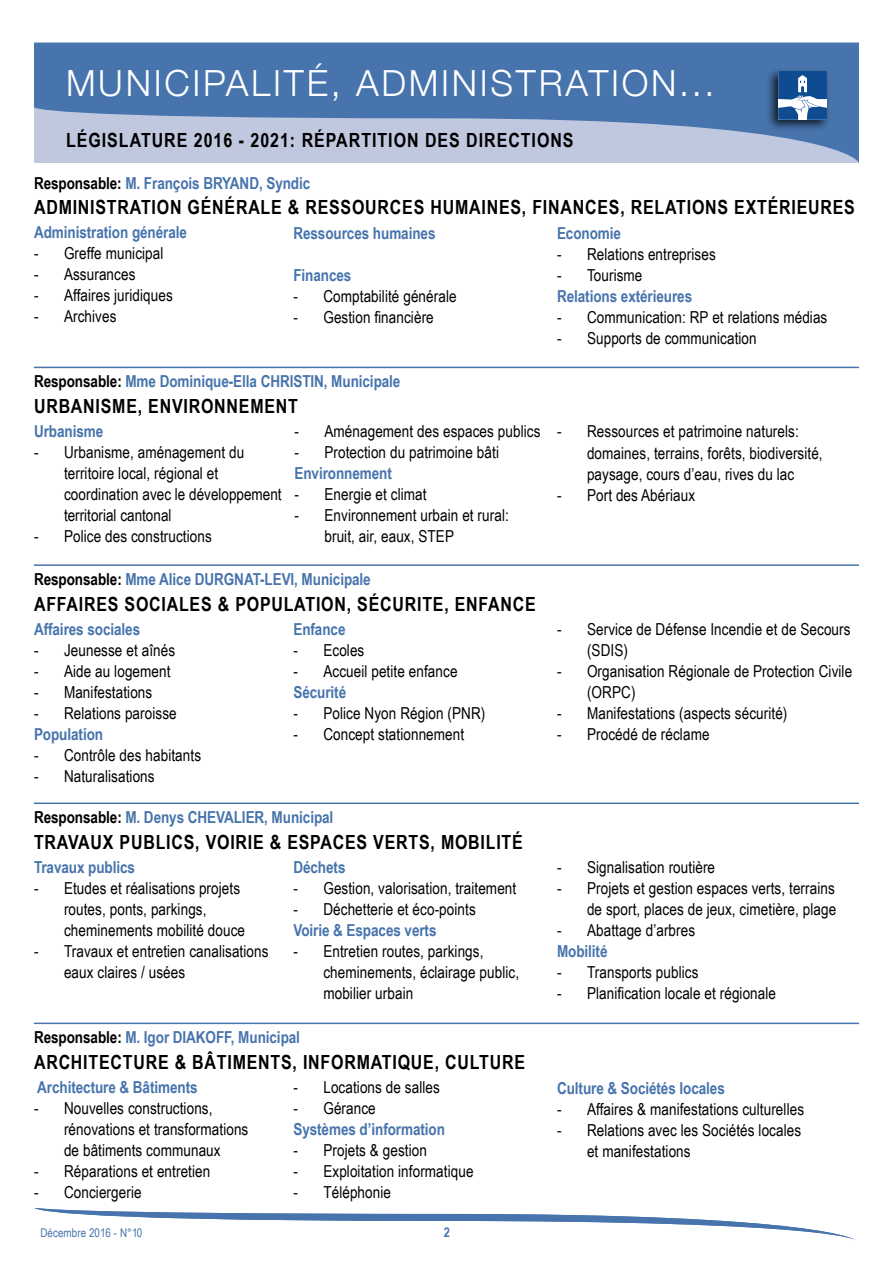
<style>
.page{position:relative;width:893px;height:1263px;background:#fff}
.page>*{position:absolute;margin:0;border:0;box-sizing:border-box;transform-origin:0 0}
.t1{font:300 36px "Helvetica Neue";letter-spacing:.075em;color:#fff}
.t2{font:700 19.5px "Arial Narrow";letter-spacing:.04em;color:#000}
.t3{font:16.5px/21px "Arial Narrow";letter-spacing:.005em;color:#000}
.t4{font:700 16.5px "Arial Narrow";letter-spacing:-.005em;color:#4774ac}
.t5{font:700 13.5px "Arial Narrow";color:#4774ac}
.t6{font:12px "Arial Narrow";letter-spacing:.005em;color:#4774ac}
.s1{color:#000}
</style>
<div class="page">
<svg style="left:34px;top:43px;width:825px;height:120px;background:#7291be"></svg>
<svg style="left:34px;top:1208px;width:822px;height:32px"></svg>
<div style="left:766px;top:67px;width:65px;height:65px;background:#000;opacity:.75"></div>
<svg style="left:778px;top:71px;width:49px;height:49px"></svg>
<hr style="left:34px;top:367px;width:825px;height:1px;background:#4774ac">
<hr style="left:34px;top:564px;width:825px;height:2px;background:#4774ac">
<hr style="left:34px;top:802px;width:825px;height:2px;background:#4774ac">
<hr style="left:34px;top:1022px;width:825px;height:2px;background:#4774ac">
<h1 class="t1" style="left:66px;top:55px;width:650px">MUNICIPALITÉ, ADMINISTRATION...</h1>
<p class="t2" style="left:66px;top:126px;width:48px">LéGISLATURE</p>
<p class="t2" style="left:194px;top:126px;width:154px">2016 - 2021: RéPARTITION</p>
<p class="t2" style="left:425px;top:126px;width:12px">DES</p>
<p class="t2" style="left:466px;top:126px;width:11px">DIRE</p>
<p class="t2" style="left:508px;top:126px;width:24px">CTIONS</p>
<p class="t4" style="left:34px;top:170px;width:278px"><span class="s1">Responsable:</span> M. François BRYAND, Syndic</p>
<p class="t2" style="left:34px;top:192px;width:50px">ADMINISTRATION</p>
<p class="t2" style="left:188px;top:192px;width:61px">GéNéRALE</p>
<p class="t2" style="left:288px;top:192px;width:31px">&amp; RESSOUR</p>
<p class="t2" style="left:390px;top:192px;width:91px">CES HUMAINES</p>
<p class="t2" style="left:522px;top:192px;width:32px">, FINAN</p>
<p class="t2" style="left:585px;top:192px;width:58px">CES, RELATIONS</p>
<p class="t2" style="left:734px;top:192px;width:57px">EXTéRIEURES</p>
<p class="t4" style="left:34px;top:220px;width:155px">Administration générale</p>
<p class="t3" style="left:34px;top:243px;width:131px">- Greffe municipal</p>
<p class="t3" style="left:34px;top:264px;width:103px">- Assurances</p>
<p class="t3" style="left:34px;top:285px;width:140px">- Affaires juridiques</p>
<p class="t3" style="left:34px;top:306px;width:84px">- Archives</p>
<p class="t4" style="left:293px;top:220px;width:144px">Ressources humaines</p>
<p class="t4" style="left:293px;top:262px;width:60px">Finances</p>
<p class="t3" style="left:293px;top:285px;width:165px">- Comptabilité générale</p>
<p class="t3" style="left:293px;top:306px;width:142px">- Gestion financière</p>
<p class="t4" style="left:34px;top:369px;width:368px"><span class="s1">Responsable:</span> Mme Dominique-Ella Christin, Municipale</p>
<p class="t2" style="left:34px;top:391px;width:266px">urbanisme, environnement</p>
<p class="t4" style="left:34px;top:419px;width:71px">Urbanisme</p>
<p class="t3" style="left:64px;top:441px;width:219px;text-indent:-30px">- Urbanisme, aménagement du territoire local, régional et coordination avec le développement territorial cantonal</p>
<p class="t3" style="left:34px;top:525px;width:179px">- Police des constructions</p>
<p class="t3" style="left:294px;top:420px;width:248px">- Aménagement des espaces publics</p>
<p class="t3" style="left:294px;top:441px;width:206px">- Protection du patrimoine bâti</p>
<p class="t4" style="left:294px;top:461px;width:99px">Environnement</p>
<p class="t3" style="left:294px;top:483px;width:134px">- Energie et climat</p>
<p class="t3" style="left:324px;top:504px;width:186px;text-indent:-30px">- Environnement urbain et rural: bruit, air, eaux, STEP</p>
<p class="t4" style="left:34px;top:567px;width:338px"><span class="s1">Responsable:</span> Mme Alice DURGNAT-LEVI, Municipale</p>
<p class="t2" style="left:34px;top:589px;width:44px">AFFAIRES</p>
<p class="t2" style="left:125px;top:589px;width:48px">SOCIALES</p>
<p class="t2" style="left:218px;top:589px;width:65px">&amp; POPULATION</p>
<p class="t2" style="left:347px;top:589px;width:57px">, SéCURITE</p>
<p class="t2" style="left:444px;top:589px;width:91px">, ENFANCE</p>
<p class="t4" style="left:34px;top:617px;width:108px">Affaires sociales</p>
<p class="t3" style="left:34px;top:639px;width:143px">- Jeunesse et aînés</p>
<p class="t3" style="left:34px;top:660px;width:138px">- Aide au logement</p>
<p class="t3" style="left:34px;top:681px;width:120px">- Manifestations</p>
<p class="t3" style="left:34px;top:702px;width:144px">- Relations paroisse</p>
<p class="t4" style="left:34px;top:722px;width:71px">Population</p>
<p class="t3" style="left:34px;top:744px;width:169px">- Contrôle des habitants</p>
<p class="t3" style="left:34px;top:765px;width:122px">- Naturalisations</p>
<p class="t4" style="left:293px;top:617px;width:54px">Enfance</p>
<p class="t3" style="left:293px;top:639px;width:73px">- Ecoles</p>
<p class="t3" style="left:293px;top:660px;width:166px">- Accueil petite enfance</p>
<p class="t4" style="left:293px;top:680px;width:54px">Sécurité</p>
<p class="t3" style="left:293px;top:702px;width:194px">- Police Nyon Région (PNR)</p>
<p class="t3" style="left:293px;top:723px;width:172px">- Concept stationnement</p>
<p class="t4" style="left:34px;top:805px;width:200px"><span class="s1">Responsable:</span> M. Denys CHEVALIER</p>
<p class="t4" style="left:264px;top:805px;width:71px">, Municipal</p>
<p class="t2" style="left:34px;top:827px;width:194px">TRAVAUX PUBLICS, VOIRIE</p>
<p class="t2" style="left:270px;top:827px;width:127px">&amp; ES PACES VERTS</p>
<p class="t2" style="left:431px;top:827px;width:94px">, MOBILITé</p>
<p class="t4" style="left:34px;top:855px;width:103px">Travaux publics</p>
<p class="t3" style="left:64px;top:877px;width:183px;text-indent:-30px">- Etudes et réalisations projets routes, ponts, parkings, cheminements mobilité douce</p>
<p class="t3" style="left:64px;top:940px;width:206px;text-indent:-30px">- Travaux et entretien canalisations eaux claires / usées</p>
<p class="t4" style="left:293px;top:855px;width:54px">Déchets</p>
<p class="t3" style="left:293px;top:877px;width:224px">- Gestion, valorisation, traitement</p>
<p class="t3" style="left:293px;top:898px;width:184px">- Déchetterie et éco-points</p>
<p class="t4" style="left:293px;top:918px;width:145px">Voirie &amp; Espaces verts</p>
<p class="t3" style="left:323px;top:940px;width:197px;text-indent:-30px">- Entretien routes, parkings, cheminements, éclairage public, mobilier urbain</p>
<p class="t4" style="left:34px;top:1025px;width:268px"><span class="s1">Responsable:</span> M. Igor DIAKOFF, Municipal</p>
<p class="t2" style="left:34px;top:1047px;width:102px">ARCHITECTURE</p>
<p class="t2" style="left:175px;top:1047px;width:84px">&amp; BâTI MENTS</p>
<p class="t2" style="left:293px;top:1047px;width:177px">, IN FORMATIQUE, CULTURE</p>
<p class="t4" style="left:37px;top:1075px;width:162px">Architecture &amp; Bâtiments</p>
<p class="t3" style="left:64px;top:1097px;width:186px;text-indent:-30px">- Nouvelles constructions, rénovations et transformations de bâtiments communaux</p>
<p class="t3" style="left:34px;top:1160px;width:178px">- Réparations et entretien</p>
<p class="t3" style="left:34px;top:1181px;width:109px">- Conciergerie</p>
<p class="t3" style="left:293px;top:1076px;width:148px">- Locations de salles</p>
<p class="t3" style="left:293px;top:1097px;width:84px">- Gérance</p>
<p class="t4" style="left:293px;top:1117px;width:153px">Systèmes d’information</p>
<p class="t3" style="left:293px;top:1139px;width:135px">- Projets &amp; gestion</p>
<p class="t3" style="left:293px;top:1160px;width:182px">- Exploitation informatique</p>
<p class="t3" style="left:293px;top:1181px;width:99px">- Téléphonie</p>
<p class="t6" style="left:40px;top:1223px;width:103px">Décembre 2016 - N°10</p>
<p class="t5" style="left:444px;top:1222px;width:8px">2</p>
<p class="t4" style="left:557px;top:220px;width:66px">Economie</p>
<p class="t3" style="left:557px;top:243px;width:160px">- Relations entreprises</p>
<p class="t3" style="left:557px;top:264px;width:87px">- Tourisme</p>
<p class="t4" style="left:557px;top:283px;width:137px">Relations extérieures</p>
<p class="t3" style="left:557px;top:306px;width:272px">- Communication: RP et relations médias</p>
<p class="t3" style="left:557px;top:327px;width:201px">- Supports de communication</p>
<p class="t3" style="left:587px;top:421px;width:237px;text-indent:-30px">- Ressources et patrimoine naturels: domaines, terrains, forêts, biodiversité, paysage, cours d’eau, rives du lac</p>
<p class="t3" style="left:557px;top:484px;width:140px">- Port des Abériaux</p>
<p class="t3" style="left:587px;top:618px;width:265px;text-indent:-30px">- Service de Défense Incendie et de Secours (SDIS)</p>
<p class="t3" style="left:587px;top:660px;width:267px;text-indent:-30px">- Organisation Régionale de Protection Civile (ORPC)</p>
<p class="t3" style="left:557px;top:702px;width:232px">- Manifestations (aspects sécurité)</p>
<p class="t3" style="left:557px;top:723px;width:154px">- Procédé de réclame</p>
<p class="t3" style="left:557px;top:856px;width:160px">- Signalisation routière</p>
<p class="t3" style="left:557px;top:877px;width:281px;text-align:right">- Projets et gestion espaces verts, terrains de sport, places de jeux, cimetière, plage</p>
<p class="t3" style="left:557px;top:919px;width:140px">- Abattage d’arbres</p>
<p class="t4" style="left:557px;top:939px;width:52px">Mobilité</p>
<p class="t3" style="left:557px;top:961px;width:143px">- Transports publics</p>
<p class="t3" style="left:557px;top:982px;width:221px">- Planification locale et régionale</p>
<p class="t4" style="left:557px;top:1075px;width:169px">Culture &amp; Sociétés locales</p>
<p class="t3" style="left:557px;top:1097px;width:249px">- Affaires &amp; manifestations culturelles</p>
<p class="t3" style="left:587px;top:1118px;width:216px;text-indent:-30px">- Relations avec les Sociétés locales et manifestations</p>
</div>
